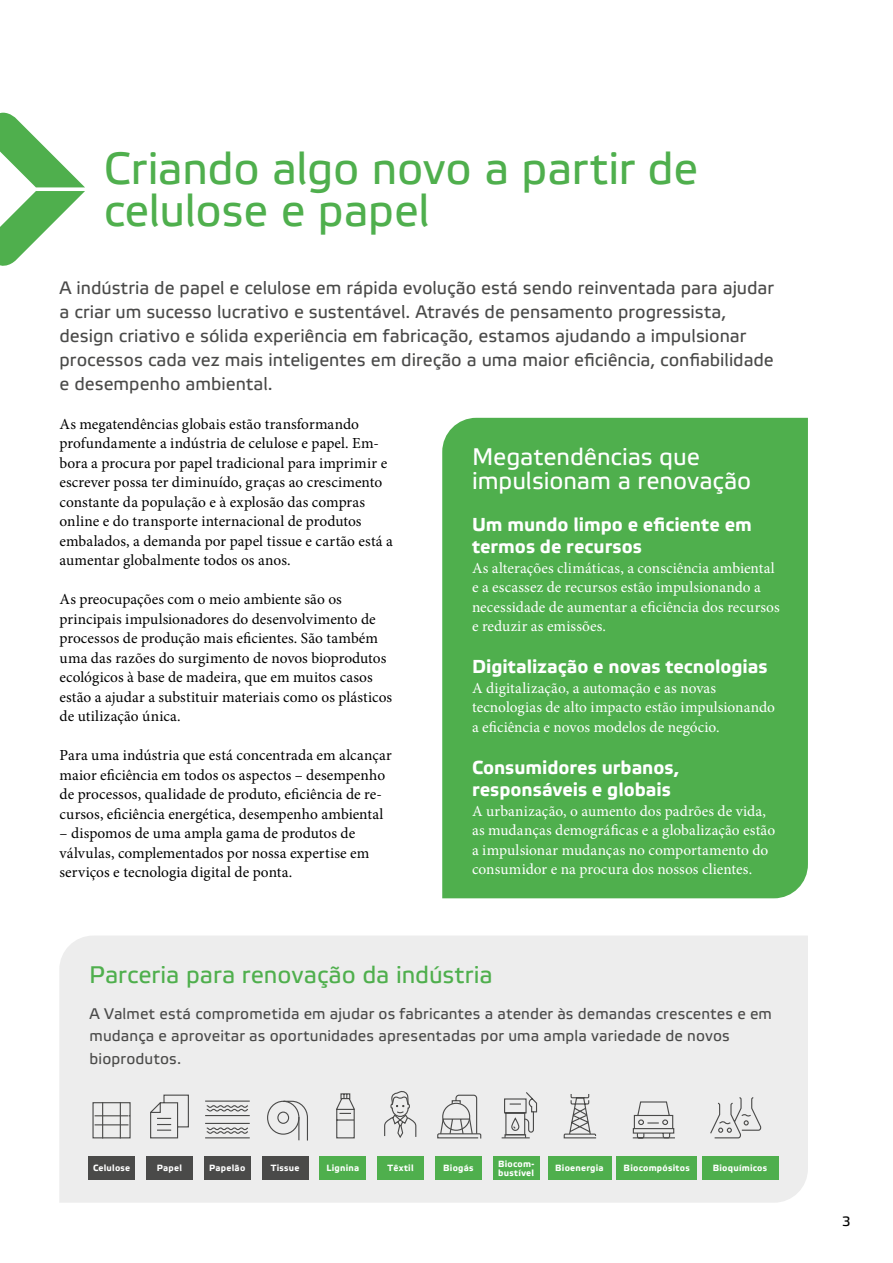
<style>
.page{position:relative;width:893px;height:1263px;background:#fff}
.page>*{position:absolute;margin:0;border:0;box-sizing:border-box;transform-origin:0 0}
.t1{font:45px/42px "Etelka Text Pro";letter-spacing:-.005em;color:#4faf4d}
.t2{font:24px/24px "Etelka Text Pro";letter-spacing:-.005em;color:#fff}
.t3{font:24px "Etelka Text Pro";color:#4faf4d}
.t4{font:700 18.75px/22.5px "Etelka Text Pro";color:#fff}
.t5{font:18px/24px "Etelka Text Pro";color:#4a4a49}
.t6{font:15.3px/19.5px "Minion Pro";letter-spacing:.005em;color:#000}
.t7{font:15.3px/19.5px "Minion Pro";letter-spacing:.005em;color:#fff}
.t8{font:15.3px/22.5px "Etelka Text Pro";letter-spacing:.005em;color:#4a4a49}
.t9{font:13.5px "Etelka Text Pro";color:#000}
.t10{font:700 9px/9px "Etelka Text Pro";letter-spacing:.025em;color:#fff}
</style>
<div class="page">
<div style="left:59px;top:936px;width:749px;height:267px;background:#ededed"></div>
<div style="left:442px;top:418px;width:366px;height:480px;background:#4faf4d"></div>
<svg style="left:335px;top:1093px;width:20px;height:46px"></svg>
<svg style="left:709px;top:1096px;width:52px;height:43px;background:#d9d9d9"></svg>
<svg style="left:384px;top:1090px;width:33px;height:49px;background:#d2d2d2"></svg>
<svg style="left:437px;top:1094px;width:45px;height:46px;background:#cfcfcf"></svg>
<svg style="left:500px;top:1091px;width:38px;height:48px;background:#cdcdcd"></svg>
<svg style="left:563px;top:1093px;width:34px;height:46px;background:#cbcbcb"></svg>
<svg style="left:632px;top:1101px;width:44px;height:38px;background:#cacaca"></svg>
<svg style="left:150px;top:1094px;width:39px;height:45px;background:#d2d2d2"></svg>
<hr style="left:205px;top:1123px;width:45px;height:1px;background:#4a4a49">
<hr style="left:205px;top:1137px;width:45px;height:1px;background:#4a4a49">
<svg style="left:206px;top:1127px;width:43px;height:7px"></svg>
<hr style="left:205px;top:1100px;width:45px;height:2px;background:#4a4a49">
<hr style="left:205px;top:1115px;width:45px;height:1px;background:#4a4a49">
<svg style="left:206px;top:1104px;width:43px;height:8px"></svg>
<svg style="left:266px;top:1100px;width:43px;height:42px;background:#d7d7d7"></svg>
<div style="left:88px;top:1156px;width:47px;height:23px;background:#4a4a49"></div>
<div style="left:146px;top:1156px;width:47px;height:23px;background:#4a4a49"></div>
<div style="left:204px;top:1156px;width:47px;height:23px;background:#4a4a49"></div>
<div style="left:262px;top:1156px;width:46px;height:23px;background:#4a4a49"></div>
<div style="left:319px;top:1156px;width:47px;height:23px;background:#4faf4d"></div>
<div style="left:377px;top:1156px;width:47px;height:23px;background:#4faf4d"></div>
<div style="left:435px;top:1156px;width:47px;height:23px;background:#4faf4d"></div>
<div style="left:493px;top:1156px;width:47px;height:23px;background:#4faf4d"></div>
<div style="left:548px;top:1156px;width:63px;height:23px;background:#4faf4d"></div>
<div style="left:616px;top:1156px;width:81px;height:23px;background:#4faf4d"></div>
<div style="left:702px;top:1156px;width:76px;height:23px;background:#4faf4d"></div>
<svg style="left:92px;top:1101px;width:39px;height:38px"></svg>
<hr style="left:95px;top:1115px;width:33px;height:1px;background:#4a4a49">
<hr style="left:95px;top:1124px;width:33px;height:1px;background:#4a4a49">
<hr style="left:102px;top:1102px;width:1px;height:36px;background:#4a4a49">
<hr style="left:120px;top:1102px;width:1px;height:36px;background:#4a4a49">
<svg style="left:0;top:113px;width:85px;height:153px"></svg>
<h1 class="t1" style="left:104px;top:151px;width:596px">Criando algo novo a partir de celulose e papel</h1>
<p class="t5" style="left:60px;top:277px;width:716px">A indústria de papel e celulose em rápida evolução está sendo reinventada para ajudar a criar um sucesso lucrativo e sustentável. Através de pensamento progressista, design criativo e sólida experiência em fabricação, estamos ajudando a impulsionar processos cada vez mais inteligentes em direção a uma maior eficiência, confiabilidade e desempenho ambiental.</p>
<p class="t6" style="left:60px;top:414px;width:335px">As megatendências globais estão transformando profundamente a indústria de celulose e papel. Em&shy;bora a procura por papel tradicional para imprimir e escrever possa ter diminuído, graças ao crescimento constante da população e à explosão das compras online e do transporte internacional de produtos embalados, a demanda por papel tissue e cartão está a aumentar globalmente todos os anos.</p>
<p class="t6" style="left:60px;top:590px;width:334px">As preocupações com o meio ambiente são os principais impulsionadores do desenvolvimento de processos de produção mais eficientes. São também uma das razões do surgimento de novos bioprodutos ecológicos à base de madeira, que em muitos casos estão a ajudar a substituir materiais como os plásticos de utilização única.</p>
<p class="t6" style="left:60px;top:746px;width:334px">Para uma indústria que está concentrada em alcançar maior eficiência em todos os aspectos – desempenho de processos, qualidade de produto, eficiência de re&shy;cursos, eficiência energética, desempenho ambiental</p>
<p class="t6" style="left:60px;top:824px;width:311px">– dispomos de uma ampla gama de produtos de válvulas, complementados por nossa expertise em serviços e tecnologia digital de ponta.</p>
<h2 class="t2" style="left:472px;top:446px;width:281px">Megatendências que impulsionam a renovação</h2>
<p class="t4" style="left:472px;top:514px;width:281px">Um mundo limpo e eficiente em termos de recursos</p>
<p class="t7" style="left:472px;top:558px;width:309px">As alterações climáticas, a consciência ambiental e a escassez de recursos estão impulsionando a necessidade de aumentar a eficiência dos recursos e reduzir as emissões.</p>
<p class="t4" style="left:472px;top:656px;width:297px">Digitalização e novas tecnologias</p>
<p class="t7" style="left:472px;top:678px;width:305px">A digitalização, a automação e as novas tecnologias de alto impacto estão impulsionando a eficiência e novos modelos de negócio.</p>
<p class="t4" style="left:472px;top:757px;width:209px">Consumidores urbanos, responsáveis e globais</p>
<p class="t7" style="left:472px;top:801px;width:305px">A urbanização, o aumento dos padrões de vida, as mudanças demográficas e a globalização estão a impulsionar mudanças no comportamento do consumidor e na procura dos nossos clientes.</p>
<h2 class="t3" style="left:89px;top:962px;width:405px">Parceria para renovação da indústria</h2>
<p class="t8" style="left:90px;top:1003px;width:684px">A Valmet está comprometida em ajudar os fabricantes a atender às demandas crescentes e em mudança e aproveitar as oportunidades apresentadas por uma ampla variedade de novos bioprodutos.</p>
<p class="t10" style="left:93px;top:1164px;width:39px">Celulose</p>
<p class="t10" style="left:157px;top:1164px;width:27px">Papel</p>
<p class="t10" style="left:209px;top:1164px;width:38px">Papelão</p>
<p class="t10" style="left:271px;top:1164px;width:30px">Tissue</p>
<p class="t10" style="left:326px;top:1164px;width:34px">Lignina</p>
<p class="t10" style="left:388px;top:1164px;width:28px">Têxtil</p>
<p class="t10" style="left:443px;top:1164px;width:32px">Biogás</p>
<p class="t10" style="left:498px;top:1159px;width:38px">Biocom&shy;bustível</p>
<p class="t10" style="left:555px;top:1164px;width:50px">Bioenergia</p>
<p class="t10" style="left:624px;top:1164px;width:68px">Biocompósitos</p>
<p class="t10" style="left:713px;top:1164px;width:56px">Bioquímicos</p>
<p class="t9" style="left:842px;top:1214px;width:10px">3</p>
</div>
